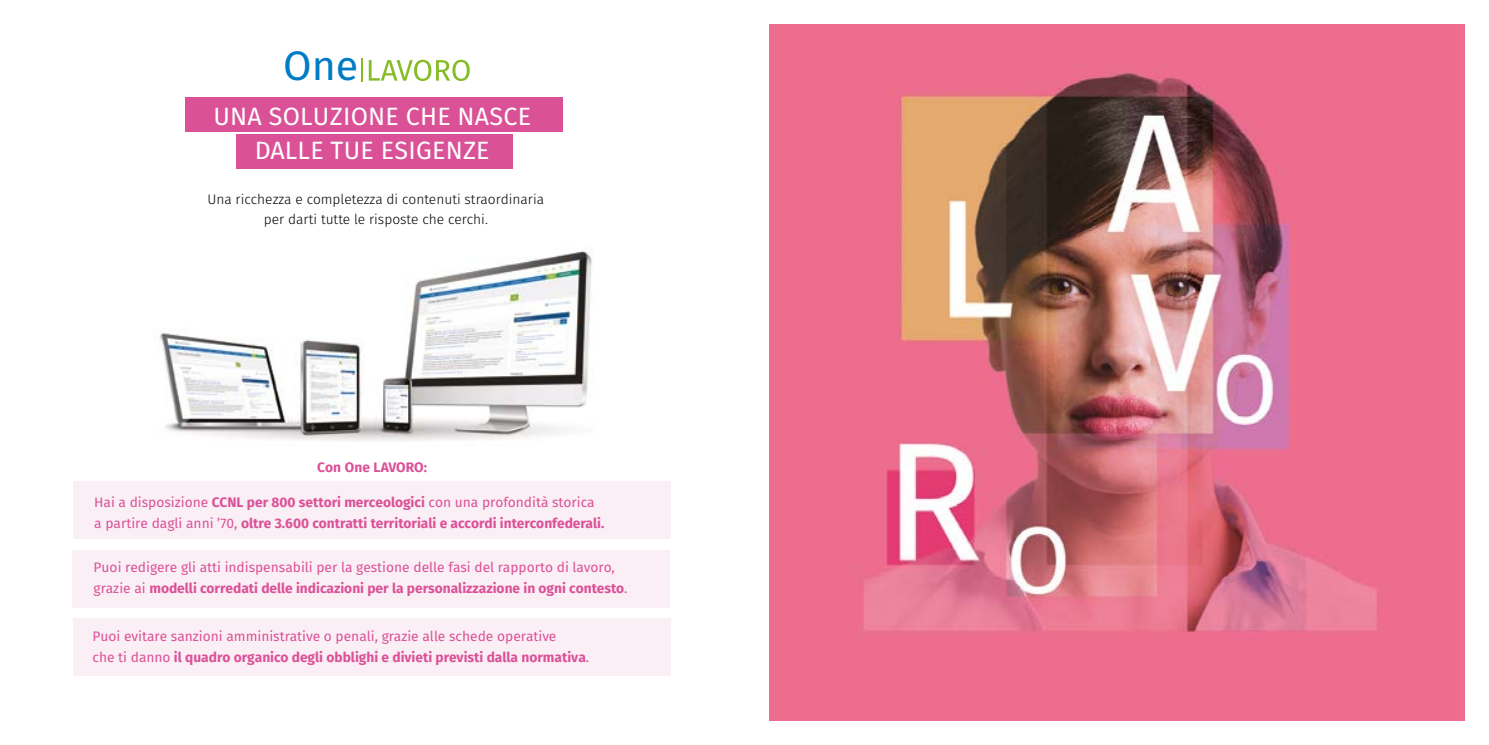
<style>
.page{position:relative;width:1489px;height:745px;background:#fff}
.page>*{position:absolute;margin:0;border:0;box-sizing:border-box;transform-origin:0 0}
.t1{font:41.25px "Fira Sans";color:#007bc4}
.t2{font:25px/33.8px "Fira Sans";letter-spacing:.01em;color:#fff;text-align:center}
.t3{font:13.75px/21.2px "Fira Sans";color:#db5197}
.t4{font:700 13.75px/21.2px "Fira Sans";color:#db5197}
.t5{font:300 13.75px/20px "Fira Sans";color:#000;text-align:center}
.s1{font-weight:400}
.s2{font-weight:700}
</style>
<div class="page">
<div style="left:73px;top:617px;width:598px;height:58px;background:#fbeff6"></div>
<div style="left:72px;top:549px;width:598px;height:58px;background:#fbeff6"></div>
<div style="left:236px;top:135px;width:276px;height:34px;background:#db5197"></div>
<div style="left:185px;top:97px;width:377px;height:35px;background:#db5197"></div>
<svg style="left:361px;top:59px;width:1px;height:23px"></svg>
<svg style="left:369px;top:60px;width:100px;height:21px"></svg>
<div style="left:73px;top:481px;width:597px;height:58px;background:#fbeff6"></div>
<img style="left:160px;top:251px;width:432px;height:190px">
<img style="left:769px;top:25px;width:694px;height:694px">
<h1 class="t1" style="left:283px;top:35px;width:77px">One</h1>
<h2 class="t2" style="left:213px;top:99px;width:319px">UNA SOLUZIONE CHE NASCE<br>DALLE TUE ESIGENZE</h2>
<p class="t5" style="left:207px;top:189px;width:338px">Una ricchezza e completezza di contenuti straordinaria per darti tutte le risposte che cerchi.</p>
<p class="t4" style="left:317px;top:456px;width:112px">Con One LAVORO:</p>
<p class="t4" style="left:94px;top:491px;width:511px"><span class="s1">Hai a disposizione</span> CCNL per 800 settori merceologici <span class="s1">con una profondità storica a partire dagli anni ’70,</span> oltre 3.600 contratti territoriali e accordi interconfederali.</p>
<p class="t3" style="left:94px;top:556px;width:535px">Puoi redigere gli atti indispensabili per la gestione delle fasi del rapporto di lavoro, grazie ai <span class="s2">modelli corredati delle indicazioni per la personalizzazione in ogni contesto</span>.</p>
<p class="t3" style="left:92px;top:624px;width:498px">Puoi evitare sanzioni amministrative o penali, grazie alle schede operative<br>che ti danno <span class="s2">il quadro organico degli obblighi e divieti previsti dalla normativa</span>.</p>
</div>
